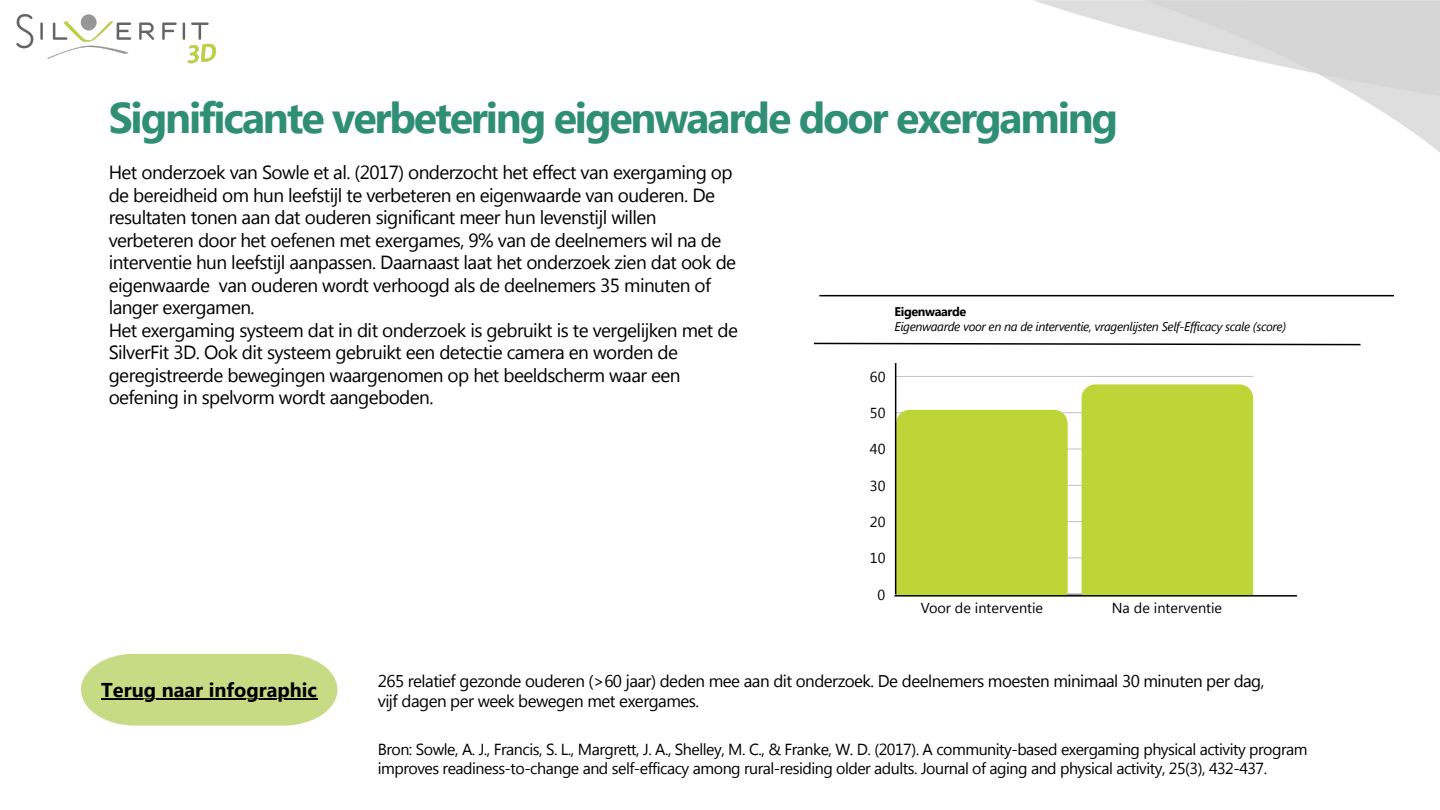
<style>
.page{position:relative;width:1440px;height:810px;background:#fff}
.page>*{position:absolute;margin:0;border:0;box-sizing:border-box;transform-origin:0 0}
.t1{font:700 43px "Segoe UI";letter-spacing:-.05em;color:#2e8f75}
.t2{font:700 20px "Segoe UI";color:#000}
.t3{font:19px/22.5px "Segoe UI";letter-spacing:-.03em;color:#000}
.t4{font:17px/20.2px "Segoe UI";letter-spacing:-.03em;color:#000}
.t5{font:16px/18.8px "Segoe UI";letter-spacing:-.03em;color:#000}
.t6{font:14.5px "Segoe UI";color:#000}
.t7{font:italic 12.6px "Segoe UI";letter-spacing:-.03em;color:#000}
.t8{font:700 12.6px "Segoe UI";letter-spacing:-.03em;color:#000}
</style>
<div class="page">
<hr style="left:819px;top:295px;width:575px;height:1px;background:#000">
<hr style="left:896px;top:594px;width:357px;height:1px;background:#bed538">
<hr style="left:896px;top:558px;width:357px;height:1px;background:#000;opacity:.25">
<hr style="left:896px;top:521px;width:357px;height:1px;background:#000;opacity:.25">
<hr style="left:896px;top:485px;width:357px;height:1px;background:#000;opacity:.25">
<hr style="left:896px;top:449px;width:357px;height:1px;background:#000;opacity:.25">
<hr style="left:896px;top:413px;width:357px;height:1px;background:#000;opacity:.25">
<hr style="left:896px;top:376px;width:357px;height:1px;background:#c4c4c4">
<div style="left:896px;top:410px;width:172px;height:184px;background:#bed538"></div>
<div style="left:1082px;top:384px;width:171px;height:210px;background:#bed538"></div>
<hr style="left:895px;top:595px;width:402px;height:2px;background:#000">
<hr style="left:895px;top:363px;width:1px;height:232px;background:#000">
<svg style="left:814px;top:342px;width:547px;height:4px"></svg>
<img style="left:16px;top:14px;width:200px;height:50px">
<svg style="left:81px;top:654px;width:256px;height:72px;background:#c9db8e"></svg>
<hr style="left:101px;top:699px;width:216px;height:1px;background:#000">
<h2 class="t1" style="left:109px;top:87px;width:1011px">Significante verbetering eigenwaarde door exergaming</h2>
<p class="t3" style="left:109px;top:160px;width:631px">Het onderzoek van Sowle et al. (2017) onderzocht het effect van exergaming op de bereidheid om hun leefstijl te verbeteren en eigenwaarde van ouderen. De resultaten tonen aan dat ouderen significant meer hun levenstijl willen verbeteren door het oefenen met exergames, 9% van de deelnemers wil na de interventie hun leefstijl aanpassen. Daarnaast laat het onderzoek zien dat ook de eigenwaarde van ouderen wordt verhoogd als de deelnemers 35 minuten of langer exergamen.<br>Het exergaming systeem dat in dit onderzoek is gebruikt is te vergelijken met de SilverFit 3D. Ook dit systeem gebruikt een detectie camera en worden de geregistreerde bewegingen waargenomen op het beeldscherm waar een oefening in spelvorm wordt aangeboden.</p>
<p class="t8" style="left:895px;top:302px;width:73px">Eigenwaarde</p>
<h1 class="t7" style="left:895px;top:317px;width:393px">Eigenwaarde voor en na de interventie, vragenlijsten Self-Efficacy scale (score)</h1>
<p class="t6" style="left:870px;top:366px;width:17px">60</p>
<p class="t6" style="left:870px;top:403px;width:17px">50</p>
<p class="t6" style="left:870px;top:439px;width:17px">40</p>
<p class="t6" style="left:870px;top:475px;width:17px">30</p>
<p class="t6" style="left:870px;top:511px;width:17px">20</p>
<p class="t6" style="left:870px;top:548px;width:17px">10</p>
<p class="t6" style="left:877px;top:584px;width:9px">0</p>
<p class="t6" style="left:921px;top:597px;width:124px">Voor de interventie</p>
<p class="t6" style="left:1112px;top:597px;width:112px">Na de interventie</p>
<h4 class="t2" style="left:101px;top:676px;width:218px">Terug naar infographic</h4>
<p class="t4" style="left:378px;top:670px;width:888px">265 relatief gezonde ouderen (&gt;60 jaar) deden mee aan dit onderzoek. De deelnemers moesten minimaal 30 minuten per dag, vijf dagen per week bewegen met exergames.</p>
<h3 class="t5" style="left:378px;top:739px;width:931px">Bron: Sowle, A. J., Francis, S. L., Margrett, J. A., Shelley, M. C., &amp; Franke, W. D. (2017). A community-based exergaming physical activity program improves readiness-to-change and self-efficacy among rural-residing older adults. Journal of aging and physical activity, 25(3), 432-437.</h3>
</div>
